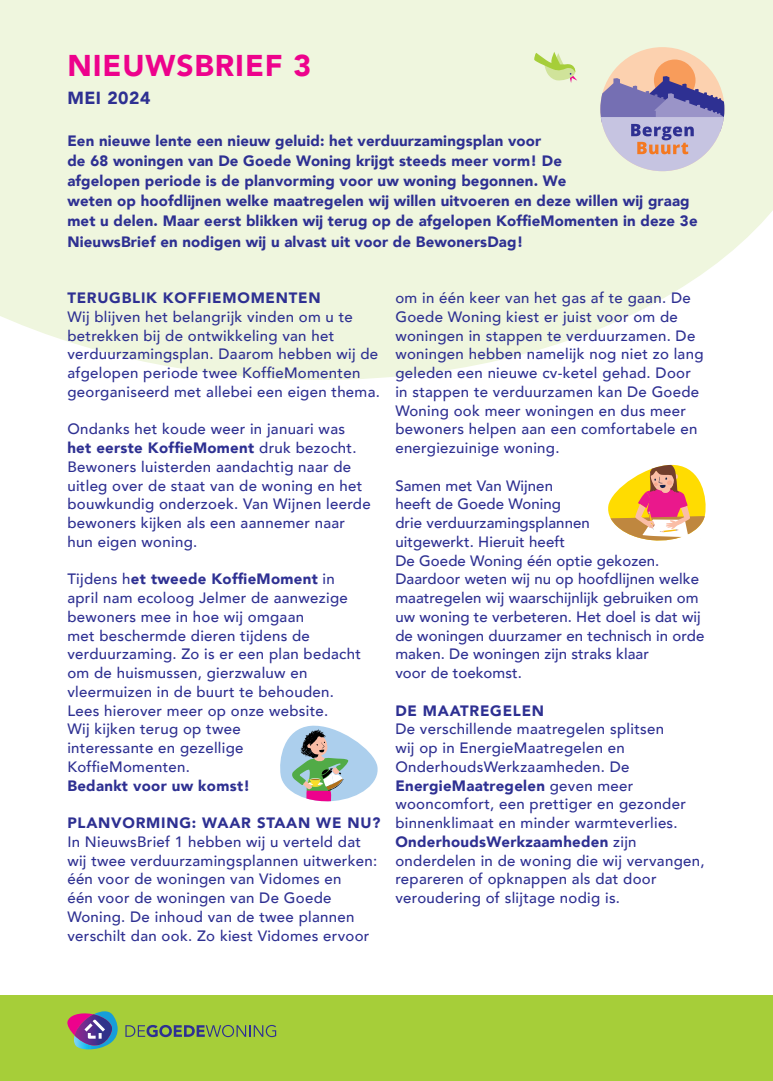
<style>
.page{position:relative;width:773px;height:1081px;background:#fff}
.page>*{position:absolute;margin:0;border:0;box-sizing:border-box;transform-origin:0 0}
.grote_kop{font:900 30px "Avenir";letter-spacing:.03em;color:#ed028c}
.grote_kop-2{font:900 17.5px "Avenir";letter-spacing:.03em;color:#2e3092}
.brood_medium{font:500 15px/18.8px "Avenir";letter-spacing:.02em;color:#2e3092}
.kop_caps{font:900 15px/20.2px "Avenir";letter-spacing:.01em;color:#2e3092}
.brood_medium_krap{font:500 15px/18.8px "Avenir";letter-spacing:.005em;color:#2e3092}
.kop_caps-2{font:900 15px "Avenir";letter-spacing:.05em;color:#2e3092}
.brood_medium-2{font:900 15px "Avenir";letter-spacing:.02em;color:#2e3092}
.s1{font-weight:900}
</style>
<div class="page">
<div style="left:0;top:996px;width:772px;height:85px;background:#a6ce39"></div>
<svg style="left:0;top:0;width:772px;height:380px;background:#f0f6e1"></svg>
<svg style="left:125px;top:1025px;width:151px;height:12px"></svg>
<svg style="left:67px;top:1012px;width:46px;height:35px;background:#7c6697"></svg>
<svg style="left:280px;top:725px;width:98px;height:77px"></svg>
<svg style="left:608px;top:464px;width:98px;height:77px"></svg>
<svg style="left:534px;top:52px;width:43px;height:31px"></svg>
<div style="left:600px;top:47px;width:124px;height:124px;background:#fcd1af;border-radius:50%"></div>
<div style="left:653px;top:60px;width:42px;height:41px;background:#f89c5b;border-radius:50%"></div>
<svg style="left:600px;top:76px;width:124px;height:95px;background:#b1a7c1"></svg>
<p class="grote_kop" style="left:67px;top:40px;width:245px">NIEUWSBRIEF 3</p>
<p class="grote_kop-2" style="left:67px;top:83px;width:85px">MEI 2024</p>
<p class="kop_caps" style="left:67px;top:130px;width:631px">Een nieuwe lente een nieuw geluid: het verduurzamingsplan voor<br>de 68 woningen van De Goede Woning krijgt steeds meer vorm! De<br>afgelopen periode is de planvorming voor uw woning begonnen. We<br>weten op hoofdlijnen welke maatregelen wij willen uitvoeren en deze willen wij graag met u delen. Maar eerst blikken wij terug op de afgelopen KoffieMomenten in deze 3e NieuwsBrief en nodigen wij u alvast uit voor de BewonersDag!</p>
<p class="brood_medium" style="left:67px;top:288px;width:314px"><span class="s1">TERUGBLIK KOFFIEMOMENTEN<br></span>Wij blijven het belangrijk vinden om u te betrekken bij de ontwikkeling van het verduurzamingsplan. Daarom hebben wij de afgelopen periode twee KoffieMomenten georganiseerd met allebei een eigen thema.</p>
<p class="brood_medium" style="left:67px;top:419px;width:305px">Ondanks het koude weer in januari was <span class="s1">het eerste KoffieMoment</span> druk bezocht.<br>Bewoners luisterden aandachtig naar de uitleg over de staat van de woning en het bouwkundig onderzoek. Van Wijnen leerde bewoners kijken als een aannemer naar</p>
<p class="brood_medium" style="left:67px;top:531px;width:131px">hun eigen woning.</p>
<p class="brood_medium" style="left:67px;top:569px;width:295px">Tijdens h<span class="s1">et tweede KoffieMoment</span> in april nam ecoloog Jelmer de aanwezige bewoners mee in hoe wij omgaan<br>met beschermde dieren tijdens de verduurzaming. Zo is er een plan bedacht om de huismussen, gierzwaluw en vleermuizen in de buurt te behouden.</p>
<p class="brood_medium" style="left:67px;top:700px;width:262px">Lees hierover meer op onze website.</p>
<p class="brood_medium" style="left:67px;top:719px;width:178px">Wij kijken terug op twee interessante en gezellige<br>KoffieMomenten.</p>
<p class="brood_medium-2" style="left:67px;top:772px;width:184px">Bedankt voor uw komst!</p>
<p class="kop_caps-2" style="left:67px;top:810px;width:315px">PLANVORMING: WAAR STAAN WE NU?</p>
<p class="brood_medium" style="left:67px;top:831px;width:311px">In NieuwsBrief 1 hebben wij u verteld dat wij twee verduurzamingsplannen uitwerken: één voor de woningen van Vidomes en<br>één voor de woningen van De Goede Woning. De inhoud van de twee plannen verschilt dan ook. Zo kiest Vidomes ervoor</p>
<p class="brood_medium" style="left:395px;top:288px;width:309px">om in één keer van het gas af te gaan. De Goede Woning kiest er juist voor om de woningen in stappen te verduurzamen. De woningen hebben namelijk nog niet zo lang geleden een nieuwe cv-ketel gehad. Door in stappen te verduurzamen kan De Goede Woning ook meer woningen en dus meer bewoners helpen aan een comfortabele en energiezuinige woning.</p>
<p class="brood_medium_krap" style="left:395px;top:475px;width:159px">Samen met Van Wijnen</p>
<p class="brood_medium_krap" style="left:395px;top:494px;width:310px">heeft de Goede Woning<br>drie verduurzamingsplannen<br>uitgewerkt. Hieruit heeft<br>De Goede Woning één optie gekozen.<br>Daardoor weten wij nu op hoofdlijnen welke maatregelen wij waarschijnlijk gebruiken om uw woning te verbeteren. Het doel is dat wij de woningen duurzamer en technisch in orde maken. De woningen zijn straks klaar</p>
<p class="brood_medium_krap" style="left:395px;top:663px;width:128px">voor de toekomst.</p>
<p class="kop_caps-2" style="left:395px;top:697px;width:150px">DE MAATREGELEN</p>
<p class="brood_medium" style="left:395px;top:719px;width:311px">De verschillende maatregelen splitsen<br>wij op in EnergieMaatregelen en OnderhoudsWerkzaamheden. De <span class="s1">EnergieMaatregelen</span> geven meer wooncomfort, een prettiger en gezonder binnenklimaat en minder warmteverlies.<br><span class="s1">OnderhoudsWerkzaamheden</span> zijn onderdelen in de woning die wij vervangen, repareren of opknappen als dat door veroudering of slijtage nodig is.</p>
</div>
